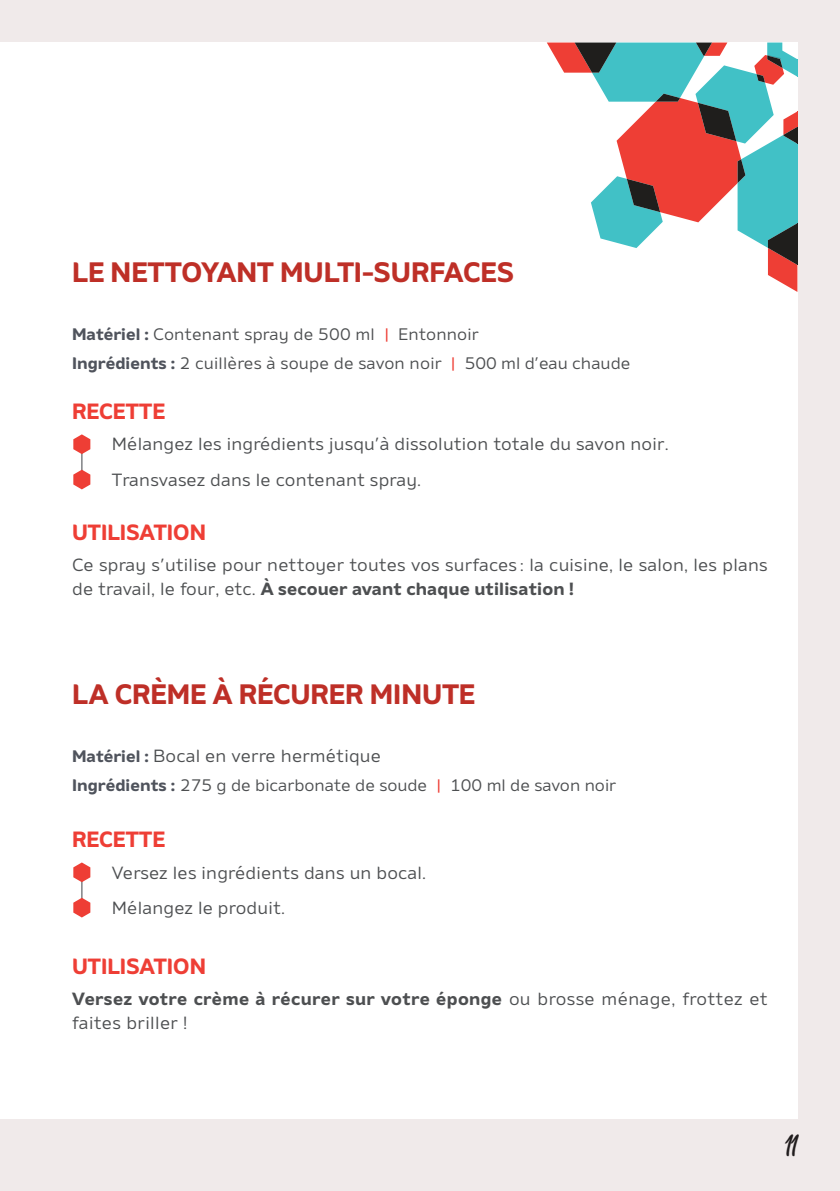
<style>
.page{position:relative;width:840px;height:1191px;background:#fff}
.page>*{position:absolute;margin:0;border:0;box-sizing:border-box;transform-origin:0 0}
.t1{font:36px "October Storm";color:#231f20}
.t2{font:700 28px "Amino";color:#be2f27}
.t3{font:700 22px "Amino";color:#ee3e35}
.t4{font:17.6px/35.4px "Amino";letter-spacing:.01em;color:#4d4f51}
.t5{font:700 17.6px/24px "Amino";letter-spacing:.02em;color:#4d4f51}
.t6{font:16.6px/28.6px "Amino";color:#4d4f51}
.s1{font-weight:700;color:#4f535c}
.s2{color:#ee3e35}
.s3{font-weight:700}
.s4{font-weight:700;font-size:16.6px;color:#4f535c}
.s5{font-weight:400}
</style>
<div class="page">
<div style="left:0;top:0;width:839px;height:1191px;background:#f0eaea"></div>
<div style="left:0;top:43px;width:797px;height:1076px;background:#fff"></div>
<hr style="left:81px;top:869px;width:2px;height:41px;background:#808285">
<svg style="left:73px;top:862px;width:17px;height:20px"></svg>
<svg style="left:73px;top:897px;width:17px;height:20px"></svg>
<hr style="left:81px;top:441px;width:2px;height:45px;background:#808285">
<svg style="left:73px;top:434px;width:17px;height:20px"></svg>
<svg style="left:73px;top:470px;width:17px;height:19px"></svg>
<svg style="left:547px;top:43px;width:250px;height:249px"></svg>
<h2 class="t2" style="left:72px;top:254px;width:443px">LE NETTOYANT MULTI-SURFACES</h2>
<p class="t6" style="left:72px;top:319px;width:559px"><span class="s1">Matériel :</span> Contenant spray de 500 ml <span class="s2">|</span> Entonnoir<br><span class="s1">Ingrédients :</span> 2 cuillères à soupe de savon noir <span class="s2">|</span> 500 ml d’eau chaude</p>
<p class="t3" style="left:72px;top:398px;width:94px">RECETTE</p>
<p class="t4" style="left:112px;top:426px;width:558px">Mélangez les ingrédients jusqu’à dissolution totale du savon noir.<br>Transvasez dans le contenant spray.</p>
<p class="t3" style="left:72px;top:518px;width:135px">UTILISATION</p>
<p class="t4" style="left:72px;top:552px;width:697px;line-height:24px">Ce spray s’utilise pour nettoyer toutes vos surfaces : la cuisine, le salon, les plans de travail, le four, etc. <span class="s3">À secouer avant chaque utilisation !</span></p>
<h2 class="t2" style="left:72px;top:676px;width:404px">LA CRÈME À RÉCURER MINUTE</h2>
<p class="t4" style="left:72px;top:738px;width:310px"><span class="s4">Matériel :</span> Bocal en verre hermétique</p>
<p class="t6" style="left:72px;top:770px;width:545px"><span class="s1">Ingrédients :</span> 275 g de bicarbonate de soude <span class="s2">|</span> 100 ml de savon noir</p>
<p class="t3" style="left:72px;top:826px;width:94px">RECETTE</p>
<p class="t4" style="left:112px;top:854px;width:315px">Versez les ingrédients dans un bocal.<br>Mélangez le produit.</p>
<p class="t3" style="left:72px;top:952px;width:135px">UTILISATION</p>
<p class="t5" style="left:72px;top:986px;width:696px">Versez votre crème à récurer sur votre éponge <span class="s5">ou brosse ménage, frottez et faites briller !</span></p>
<h1 class="t1" style="left:784px;top:1127px;width:14px">11</h1>
</div>
